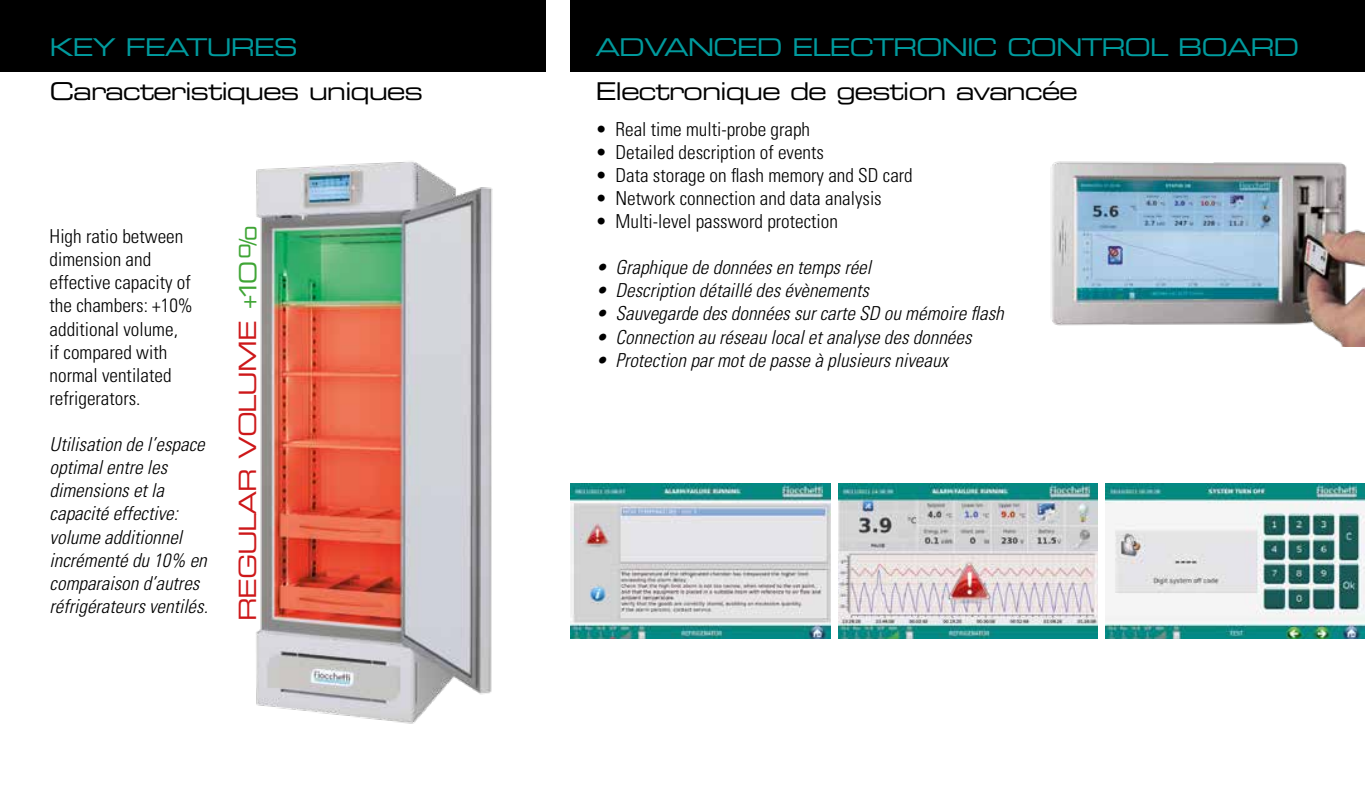
<style>
.page{position:relative;width:1365px;height:794px;background:#fff}
.page>*{position:absolute;margin:0;border:0;box-sizing:border-box;transform-origin:0 0}
.t1{font:24.5px "Eurostile LT Std Ex 2";letter-spacing:-.05em;color:#000}
.t2{font:24.5px "Eurostile LT Std Ex 2";letter-spacing:-.05em;color:#009a9d}
.t3{font:23.8px "Eurostile LT Std Ex 2";letter-spacing:-.05em;color:#cd1719}
.t4{font:italic 300 condensed 19.25px/23.1px "Univers LT Std";color:#000}
.t5{font:300 condensed 19.25px/23.1px "Univers LT Std";color:#000}
.s1{color:#3fa535}
</style>
<div class="page">
<div style="left:0;top:0;width:546px;height:72px;background:#000"></div>
<hr style="left:1364px;top:0;width:1px;height:72px;background:#000">
<div style="left:570px;top:0;width:794px;height:72px;background:#000"></div>
<img style="left:570px;top:484px;width:260px;height:155px">
<img style="left:838px;top:484px;width:259px;height:155px">
<img style="left:1105px;top:484px;width:259px;height:155px">
<img style="left:256px;top:161px;width:237px;height:563px">
<img style="left:1050px;top:161px;width:314px;height:186px">
<p class="t2" style="left:50px;top:30px;width:250px">KEY FEATURES</p>
<p class="t2" style="left:595px;top:30px;width:705px">ADVANCED ELECTRONIC CONTROL BOARD</p>
<p class="t1" style="left:50px;top:75px;width:375px">Caracteristiques uniques</p>
<p class="t1" style="left:595px;top:75px;width:484px">Electronique de gestion avancée</p>
<p class="t5" style="left:50px;top:225px;width:145px">High ratio between dimension and effective capacity of the chambers: +10% additional volume,<br>if compared with normal ventilated refrigerators.</p>
<p class="t4" style="left:50px;top:433px;width:160px">Utilisation de l’espace optimal entre les dimensions et la capacité effective: volume additionnel incrémenté du 10% en comparaison d’autres réfrigérateurs ventilés.</p>
<p class="t3" style="left:231px;top:621px;width:396px;rotate:-90deg">REGULAR VOLUME <span class="s1">+10 %</span></p>
<p class="t5" style="left:595px;top:117px;width:216px">• Real time multi-probe graph</p>
<p class="t5" style="left:595px;top:140px;width:230px">• Detailed description of events</p>
<p class="t5" style="left:595px;top:163px;width:319px">• Data storage on flash memory and SD card</p>
<p class="t5" style="left:595px;top:186px;width:287px">• Network connection and data analysis</p>
<p class="t5" style="left:595px;top:210px;width:244px">• Multi-level password protection</p>
<p class="t4" style="left:595px;top:256px;width:277px">• Graphique de données en temps réel</p>
<p class="t4" style="left:595px;top:279px;width:275px">• Description détaillé des évènements</p>
<p class="t4" style="left:595px;top:302px;width:409px">• Sauvegarde des données sur carte SD ou mémoire flash</p>
<p class="t4" style="left:595px;top:325px;width:377px">• Connection au réseau local et analyse des données</p>
<p class="t4" style="left:595px;top:348px;width:354px">• Protection par mot de passe à plusieurs niveaux</p>
</div>
